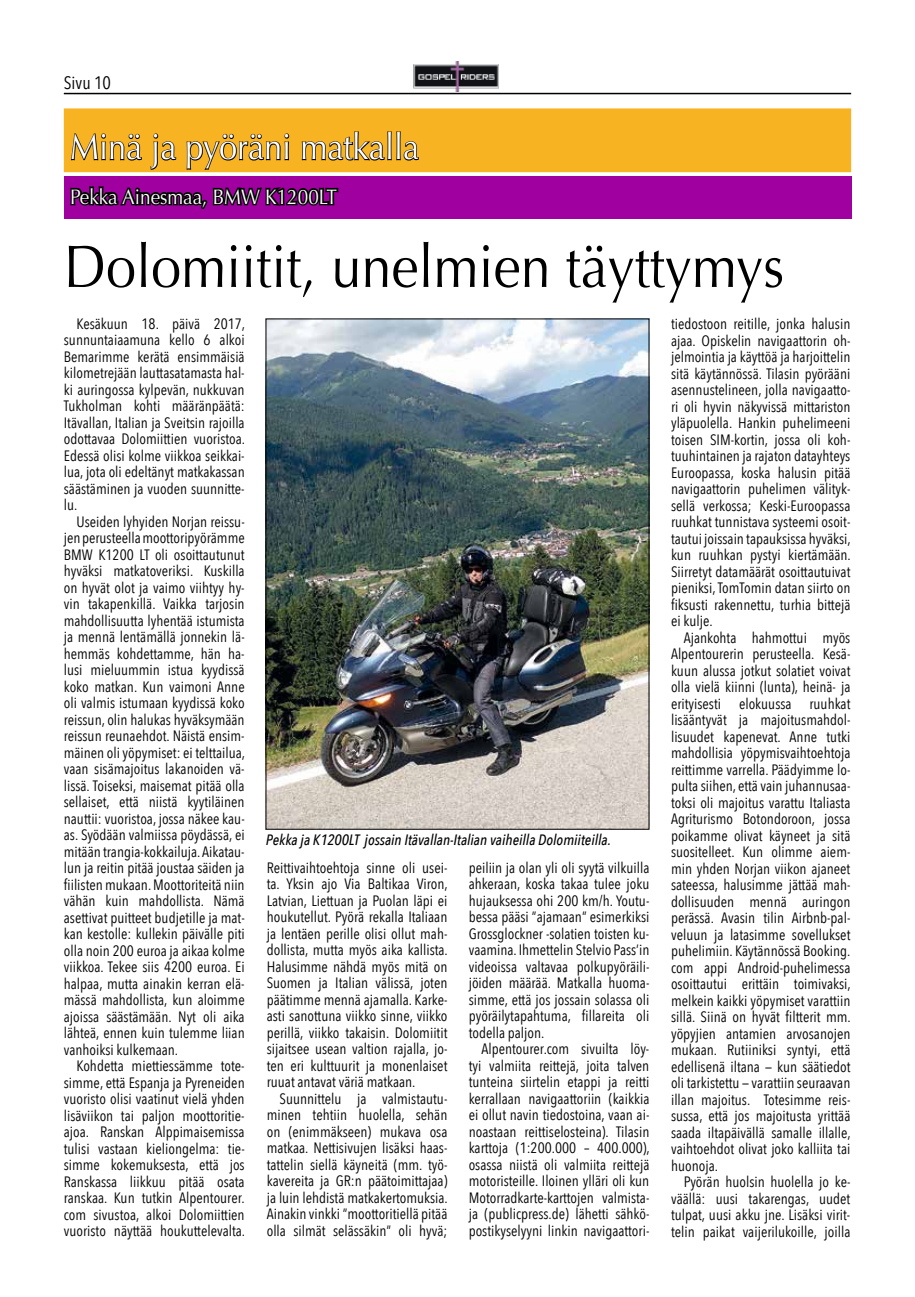
<style>
.page{position:relative;width:915px;height:1297px;background:#fff}
.page>*{position:absolute;margin:0;border:0;box-sizing:border-box;transform-origin:0 0}
.t1{font:60px "Optima";color:#000;scale:.9 1}
.t2{font:36px "Optima";color:#fff;scale:.9 1}
.t3{font:21px "Optima";color:#fff;scale:.9 1}
.t4{font:18px "Avenir Next Condensed";color:#000}
.t5{font:15px/16.5px "Avenir Next Condensed";color:#000;text-align:justify}
.t6{font:italic 500 15px "Avenir Next Condensed";color:#000}
</style>
<div class="page">
<hr style="left:64px;top:93px;width:786px;height:1px;background:#000">
<img style="left:414px;top:62px;width:85px;height:29px">
<div style="left:64px;top:176px;width:786px;height:43px;background:#a000a0"></div>
<div style="left:64px;top:108px;width:786px;height:64px;background:#f8b322;border:2px solid #f8b322"></div>
<svg style="left:69px;top:131px;width:350px;height:79px"></svg>
<img style="left:267px;top:321px;width:380px;height:507px">
<p class="t4" style="left:64px;top:67px;width:49px">Sivu 10</p>
<h2 class="t2" style="left:70px;top:126px;width:389px">Minä ja pyöräni matkalla</h2>
<h3 class="t3" style="left:70px;top:184px;width:298px">Pekka Ainesmaa, BMW K1200LT</h3>
<h1 class="t1" style="left:64px;top:232px;width:801px">Dolomiitit, unelmien täyttymys</h1>
<p class="t5" style="left:64px;top:314px;width:183px;text-indent:13px">Kesäkuun 18. päivä 2017, sunnuntaiaamuna kello 6 alkoi Bemarimme kerätä ensimmäisiä kilometrejään lauttasatamasta hal&shy;ki auringossa kylpevän, nukkuvan Tukholman kohti määränpäätä:<br>Itävallan, Italian ja Sveitsin rajoilla odottavaa Dolomiittien vuoristoa.<br>Edessä olisi kolme viikkoa seikkai&shy;lua, jota oli edeltänyt matkakassan säästäminen ja vuoden suunnitte&shy;lu.</p>
<p class="t5" style="left:64px;top:512px;width:183px;text-indent:13px">Useiden lyhyiden Norjan reissu&shy;jen perusteella moottoripyörämme BMW K1200 LT oli osoittautunut hyväksi matkatoveriksi. Kuskilla on hyvät olot ja vaimo viihtyy hy&shy;vin takapenkillä. Vaikka tarjosin mahdollisuutta lyhentää istumista ja mennä lentämällä jonnekin lä&shy;hemmäs kohdettamme, hän ha&shy;lusi mieluummin istua kyydissä koko matkan. Kun vaimoni Anne oli valmis istumaan kyydissä koko reissun, olin halukas hyväksymään reissun reunaehdot. Näistä ensim&shy;mäinen oli yöpymiset: ei telttailua, vaan sisämajoitus lakanoiden vä&shy;lissä. Toiseksi, maisemat pitää olla sellaiset, että niistä kyytiläinen nauttii: vuoristoa, jossa näkee kau&shy;as. Syödään valmiissa pöydässä, ei mitään trangia-kokkailuja. Aikatau&shy;lun ja reitin pitää joustaa säiden ja fiilisten mukaan.Moottoriteitä niin vähän kuin mahdollista. Nämä asettivat puitteet budjetille ja mat&shy;kan kestolle: kullekin päivälle piti olla noin 200 euroa ja aikaa kolme viikkoa. Tekee siis 4200 euroa. Ei halpaa, mutta ainakin kerran elä&shy;mässä mahdollista, kun aloimme ajoissa säästämään. Nyt oli aika lähteä, ennen kuin tulemme liian vanhoiksi kulkemaan.</p>
<p class="t5" style="left:64px;top:1057px;width:183px;text-indent:13px">Kohdetta miettiessämme tote&shy;simme, että Espanja ja Pyreneiden vuoristo olisi vaatinut vielä yhden lisäviikon tai paljon moottoritie&shy;ajoa. Ranskan Alppimaisemissa tulisi vastaan kieliongelma: tie&shy;simme kokemuksesta, että jos Ranskassa liikkuu pitää osata ranskaa. Kun tutkin Alpentourer. com sivustoa, alkoi Dolomiittien vuoristo näyttää houkuttelevalta.</p>
<p class="t6" style="left:266px;top:830px;width:346px">Pekka ja K1200LT jossain Itävallan-Italian vaiheilla Dolomiiteilla.</p>
<p class="t5" style="left:267px;top:859px;width:182px">Reittivaihtoehtoja sinne oli usei&shy;ta. Yksin ajo Via Baltikaa Viron, Latvian, Liettuan ja Puolan läpi ei houkutellut. Pyörä rekalla Italiaan ja lentäen perille olisi ollut mah&shy;dollista, mutta myös aika kallista.<br>Halusimme nähdä myös mitä on Suomen ja Italian välissä, joten päätimme mennä ajamalla. Karke&shy;asti sanottuna viikko sinne, viikko perillä, viikko takaisin. Dolomiitit sijaitsee usean valtion rajalla, jo&shy;ten eri kulttuurit ja monenlaiset ruuat antavat väriä matkaan.</p>
<p class="t5" style="left:267px;top:1090px;width:182px;text-indent:13px">Suunnittelu ja valmistautu&shy;minen tehtiin huolella, sehän on (enimmäkseen) mukava osa matkaa. Nettisivujen lisäksi haas&shy;tattelin siellä käyneitä (mm. työ&shy;kavereita ja GR:n päätoimittajaa) ja luin lehdistä matkakertomuksia.<br>Ainakin vinkki ”moottoritiellä pitää olla silmät selässäkin” oli hyvä;</p>
<p class="t5" style="left:468px;top:859px;width:182px">peiliin ja olan yli oli syytä vilkuilla ahkeraan, koska takaa tulee joku hujauksessa ohi 200 km/h. Youtu&shy;bessa pääsi ”ajamaan” esimerkiksi Grossglockner -solatien toisten ku&shy;vaamina. Ihmettelin Stelvio Pass’in videoissa valtavaa polkupyöräili&shy;jöiden määrää. Matkalla huoma&shy;simme, että jos jossain solassa oli pyöräilytapahtuma, fillareita oli todella paljon.</p>
<p class="t5" style="left:468px;top:1040px;width:182px;text-indent:13px">Alpentourer.com sivuilta löy&shy;tyi valmiita reittejä, joita talven tunteina siirtelin etappi ja reitti kerrallaan navigaattoriin (kaikkia ei ollut navin tiedostoina, vaan ai&shy;noastaan reittiselosteina). Tilasin karttoja (1:200.000 – 400.000), osassa niistä oli valmiita reittejä motoristeille. Iloinen ylläri oli kun Motorradkarte-karttojen valmista&shy;ja (publicpress.de) lähetti sähkö&shy;postikyselyyni linkin navigaattori-</p>
<p class="t5" style="left:670px;top:315px;width:181px">tiedostoon reitille, jonka halusin ajaa. Opiskelin navigaattorin oh&shy;jelmointia ja käyttöä ja harjoittelin sitä käytännössä. Tilasin pyörääni asennustelineen, jolla navigaatto&shy;ri oli hyvin näkyvissä mittariston yläpuolella. Hankin puhelimeeni toisen SIM-kortin, jossa oli koh&shy;tuuhintainen ja rajaton datayhteys Euroopassa, koska halusin pitää navigaattorin puhelimen välityk&shy;sellä verkossa; Keski-Euroopassa ruuhkat tunnistava systeemi osoit&shy;tautui joissain tapauksissa hyväksi, kun ruuhkan pystyi kiertämään.<br>Siirretyt datamäärät osoittautuivat pieniksi, TomTomin datan siirto on fiksusti rakennettu, turhia bittejä ei kulje.</p>
<p class="t5" style="left:670px;top:629px;width:181px;text-indent:13px">Ajankohta hahmottui myös Alpentourerin perusteella. Kesä&shy;kuun alussa jotkut solatiet voivat olla vielä kiinni (lunta), heinä- ja erityisesti elokuussa ruuhkat lisääntyvät ja majoitusmahdol&shy;lisuudet kapenevat. Anne tutki mahdollisia yöpymisvaihtoehtoja reittimme varrella. Päädyimme lo&shy;pulta siihen, että vain juhannusaa&shy;toksi oli majoitus varattu Italiasta Agriturismo Botondoroon, jossa poikamme olivat käyneet ja sitä suositelleet. Kun olimme aiem&shy;min yhden Norjan viikon ajaneet sateessa, halusimme jättää mah&shy;dollisuuden mennä auringon perässä. Avasin tilin Airbnb-pal&shy;veluun ja latasimme sovellukset puhelimiin. Käytännössä Booking. com appi Android-puhelimessa osoittautui erittäin toimivaksi, melkein kaikki yöpymiset varattiin sillä. Siinä on hyvät filtterit mm. yöpyjien antamien arvosanojen mukaan. Rutiiniksi syntyi, että edellisenä iltana — kun säätiedot oli tarkistettu — varattiin seuraavan illan majoitus. Totesimme reis&shy;sussa, että jos majoitusta yrittää saada iltapäivällä samalle illalle, vaihtoehdot olivat joko kalliita tai huonoja.</p>
<p class="t5" style="left:670px;top:1173px;width:181px;text-indent:13px">Pyörän huolsin huolella jo ke&shy;väällä: uusi takarengas, uudet tulpat, uusi akku jne. Lisäksi virit&shy;telin paikat vaijerilukoille, joilla</p>
</div>
